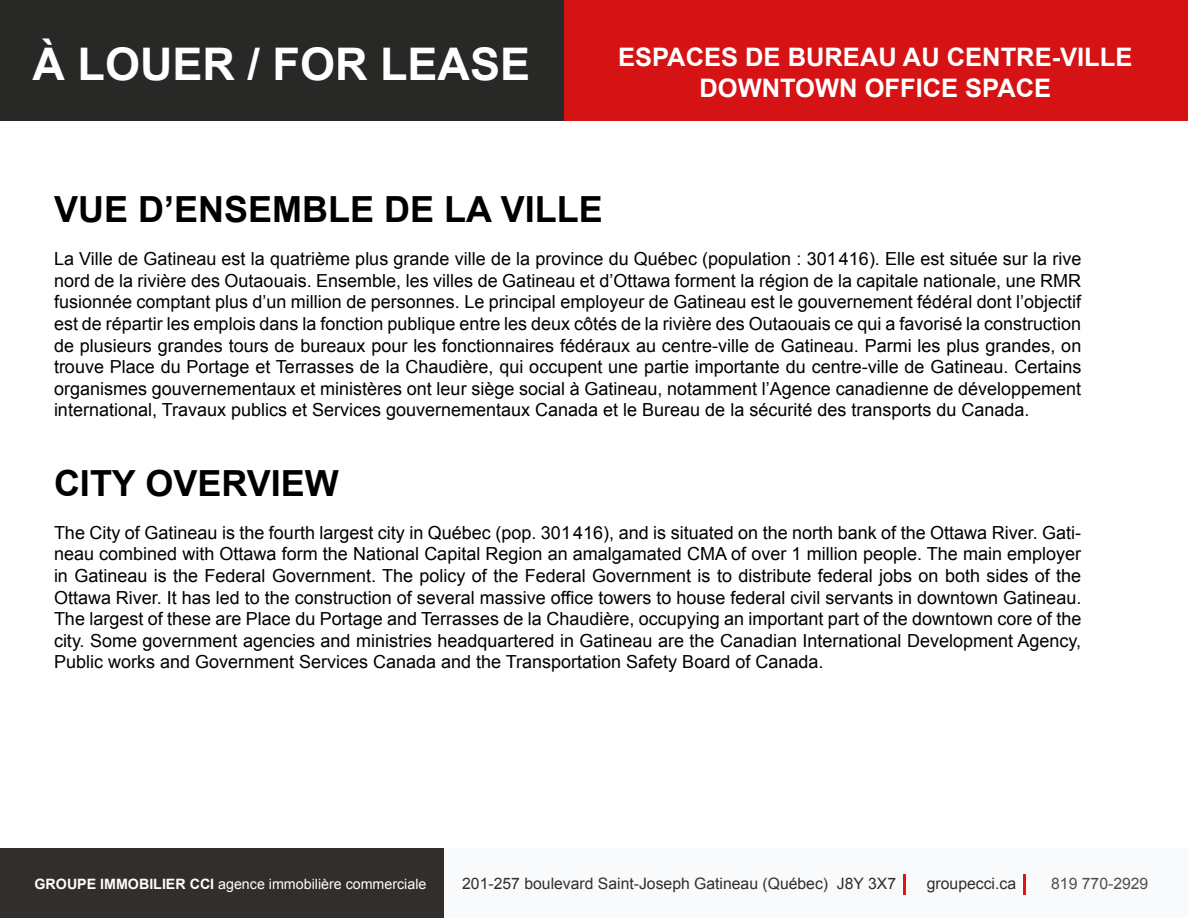
<style>
.page{position:relative;width:1188px;height:918px;background:#fff}
.page>*{position:absolute;margin:0;border:0;box-sizing:border-box;transform-origin:0 0}
.t1{font:700 45px "Arial";color:#fff}
.t2{font:700 36px "Arial";color:#000}
.t3{font:700 25.5px/30.6px "Arial";color:#fff;text-align:center}
.t4{font:18px/21.6px "Arial";color:#000;text-align:justify}
.t5{font:15.75px "Arial";color:#312e2c}
.t6{font:15.75px "Arial";color:#524e4f}
.t7{font:14.25px "Arial";color:#fff}
.s1{font-weight:700}
</style>
<div class="page">
<div style="left:540px;top:0;width:648px;height:121px;background:#d51315"></div>
<div style="left:0;top:0;width:563px;height:121px;background:#282827"></div>
<div style="left:0;top:849px;width:1188px;height:69px;background:#312e2c"></div>
<div style="left:444px;top:849px;width:744px;height:69px;background:#f9fafb"></div>
<hr style="left:903px;top:874px;width:3px;height:21px;background:#e31317">
<hr style="left:1023px;top:874px;width:2px;height:21px;background:#e31317">
<h1 class="t1" style="left:33px;top:35px;width:499px">À LOUER / FOR LEASE</h1>
<h3 class="t3" style="left:618px;top:43px;width:516px">ESPACES DE BUREAU AU CENTRE-VILLE<br>DOWNTOWN OFFICE SPACE</h3>
<h1 class="t1" style="left:45px;top:35px;width:474px">À LOUER FOR LEASE</h1>
<h2 class="t2" style="left:54px;top:186px;width:550px">VUE D’ENSEMBLE DE LA VILLE</h2>
<p class="t4" style="left:54px;top:248px;width:1029px">La Ville de Gatineau est la quatrième plus grande ville de la province du Québec (population : 301416). Elle est située sur la rive nord de la rivière des Outaouais. Ensemble, les villes de Gatineau et d’Ottawa forment la région de la capitale nationale, une RMR fusionnée comptant plus d’un million de personnes. Le principal employeur de Gatineau est le gouvernement fédéral dont l’objectif est de répartir les emplois dans la fonction publique entre les deux côtés de la rivière des Outaouais ce qui a favorisé la construction de plusieurs grandes tours de bureaux pour les fonctionnaires fédéraux au centre-ville de Gatineau. Parmi les plus grandes, on trouve Place du Portage et Terrasses de la Chaudière, qui occupent une partie importante du centre-ville de Gatineau. Certains organismes gouvernementaux et ministères ont leur siège social à Gatineau, notamment l’Agence canadienne de développement international, Travaux publics et Services gouvernementaux Canada et le Bureau de la sécurité des transports du Canada.</p>
<h2 class="t2" style="left:54px;top:459px;width:286px">CITY OVERVIEW</h2>
<p class="t4" style="left:54px;top:522px;width:1029px">The City of Gatineau is the fourth largest city in Québec (pop. 301416), and is situated on the north bank of the Ottawa River. Gati&shy;neau combined with Ottawa form the National Capital Region an amalgamated CMA of over 1 million people. The main employer in Gatineau is the Federal Government. The policy of the Federal Government is to distribute federal jobs on both sides of the Ottawa River. It has led to the construction of several massive office towers to house federal civil servants in downtown Gatineau.<br>The largest of these are Place du Portage and Terrasses de la Chaudière, occupying an important part of the downtown core of the city. Some government agencies and ministries headquartered in Gatineau are the Canadian International Development Agency, Public works and Government Services Canada and the Transportation Safety Board of Canada.</p>
<p class="t7" style="left:35px;top:875px;width:393px"><span class="s1">GROUPE IMMOBILIER CCI</span> agence immobilière commerciale</p>
<p class="t5" style="left:462px;top:873px;width:435px">201-257 boulevard Saint-Joseph Gatineau (Québec) J8Y 3X7</p>
<p class="t5" style="left:927px;top:873px;width:91px">groupecci.ca</p>
<p class="t6" style="left:1051px;top:873px;width:99px">819 770-2929</p>
</div>
